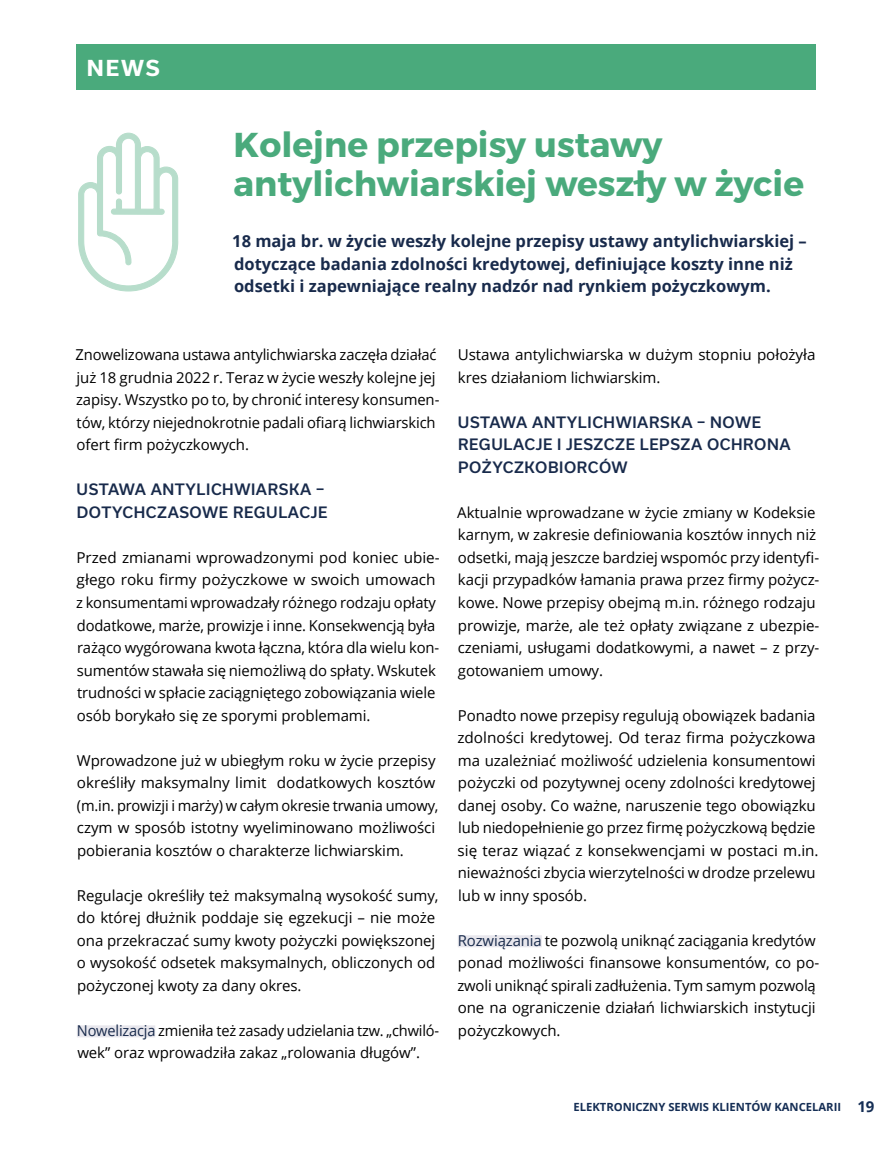
<style>
.page{position:relative;width:893px;height:1149px;background:#fff}
.page>*{position:absolute;margin:0;border:0;box-sizing:border-box;transform-origin:0 0}
.t1{font:34.5px/39px "Trueno Bd";color:#4aaa7c}
.t2{font:700 21px "Usual";color:#fff}
.t3{font:700 16.5px/22.5px "Open Sans";color:#182a4b}
.t4{font:15px/22.5px "Open Sans";letter-spacing:-.005em;color:#000}
.t5{font:500 15px/22.5px "Usual";letter-spacing:.04em;color:#182a4b}
.t6{font:700 11.25px "Open Sans";color:#152e55}
.s1{color:#182a4b}
.s2{font-size:15px}
</style>
<div class="page">
<div style="left:458px;top:935px;width:84px;height:12px;background:#e8e7ed"></div>
<div style="left:76px;top:45px;width:740px;height:45px;background:#4aaa7c"></div>
<div style="left:77px;top:1025px;width:78px;height:12px;background:#e8e7ed"></div>
<svg style="left:78px;top:132px;width:101px;height:160px"></svg>
<h2 class="t2" style="left:87px;top:56px;width:74px">NEWS</h2>
<h1 class="t1" style="left:234px;top:126px;width:572px">Kolejne przepisy ustawy antylichwiarskiej weszły w życie</h1>
<p class="t3" style="left:232px;top:229px;width:576px">18 maja br. w życie weszły kolejne przepisy ustawy antylichwiarskiej – dotyczące badania zdolności kredytowej, definiujące koszty inne niż odsetki i zapewniające realny nadzór nad rynkiem pożyczkowym.</p>
<p class="t4" style="left:76px;top:343px;width:365px">Znowelizowana ustawa antylichwiarska zaczęła działać już 18 grudnia 2022 r. Teraz w życie weszły kolejne jej zapisy. Wszystko po to, by chronić interesy konsumen&shy;tów, którzy niejednokrotnie padali ofiarą lichwiarskich ofert firm pożyczkowych.</p>
<p class="t5" style="left:77px;top:478px;width:252px">USTAWA ANTYLICHWIARSKA –<br>DOTYCHCZASOWE REGULACJE</p>
<p class="t4" style="left:76px;top:545px;width:365px">Przed zmianami wprowadzonymi pod koniec ubie&shy;głego roku firmy pożyczkowe w swoich umowach z konsumentami wprowadzały różnego rodzaju opłaty</p>
<p class="t4" style="left:77px;top:613px;width:364px">dodatkowe, marże, prowizje i inne. Konsekwencją była rażąco wygórowana kwota łączna, która dla wielu kon&shy;sumentów stawała się niemożliwą do spłaty. Wskutek trudności w spłacie zaciągniętego zobowiązania wiele osób borykało się ze sporymi problemami.</p>
<p class="t4" style="left:77px;top:748px;width:363px">Wprowadzone już w ubiegłym roku w życie przepisy określiły maksymalny limit dodatkowych kosztów (m.in. prowizji i marży) w całym okresie trwania umowy, czym w sposób istotny wyeliminowano możliwości pobierania kosztów o charakterze lichwiarskim.</p>
<p class="t4" style="left:77px;top:883px;width:363px">Regulacje określiły też maksymalną wysokość sumy, do której dłużnik poddaje się egzekucji – nie może ona przekraczać sumy kwoty pożyczki powiększonej o wysokość odsetek maksymalnych, obliczonych od pożyczonej kwoty za dany okres.</p>
<p class="t4" style="left:77px;top:1018px;width:364px"><span class="s1">Nowelizacja</span> zmieniła też zasady udzielania tzw. „chwiló&shy;wek” oraz wprowadziła zakaz „rolowania długów”.</p>
<p class="t4" style="left:458px;top:343px;width:359px">Ustawa antylichwiarska w dużym stopniu położyła kres działaniom lichwiarskim.</p>
<p class="t5" style="left:458px;top:411px;width:334px">USTAWA ANTYLICHWIARSKA – NOWE<br>REGULACJE I JESZCZE LEPSZA OCHRONA<br>POŻYCZKOBIORCÓW</p>
<p class="t4" style="left:457px;top:500px;width:364px">Aktualnie wprowadzane w życie zmiany w Kodeksie karnym, w zakresie definiowania kosztów innych niż odsetki, mają jeszcze bardziej wspomóc przy identyfi&shy;kacji przypadków łamania prawa przez firmy pożycz&shy;kowe. Nowe przepisy obejmą m.in. różnego rodzaju prowizje, marże, ale też opłaty związane z ubezpie&shy;czeniami, usługami dodatkowymi, a nawet – z przy&shy;gotowaniem umowy.</p>
<p class="t4" style="left:457px;top:703px;width:363px">Ponadto nowe przepisy regulują obowiązek badania zdolności kredytowej. Od teraz firma pożyczkowa ma uzależniać możliwość udzielenia konsumentowi pożyczki od pozytywnej oceny zdolności kredytowej danej osoby. Co ważne, naruszenie tego obowiązku lub niedopełnienie go przez firmę pożyczkową będzie się teraz wiązać z konsekwencjami w postaci m.in. nieważności zbycia wierzytelności w drodze przelewu lub w inny sposób.</p>
<p class="t4" style="left:457px;top:928px;width:364px"><span class="s1">Rozwiązania</span> te pozwolą uniknąć zaciągania kredytów ponad możliwości finansowe konsumentów, co po&shy;zwoli uniknąć spirali zadłużenia. Tym samym pozwolą one na ograniczenie działań lichwiarskich instytucji pożyczkowych.</p>
<p class="t6" style="left:573px;top:1099px;width:303px">ELEKTRONICZNY SERWIS KLIENTÓW KANCELARII <span class="s2">19</span></p>
</div>
